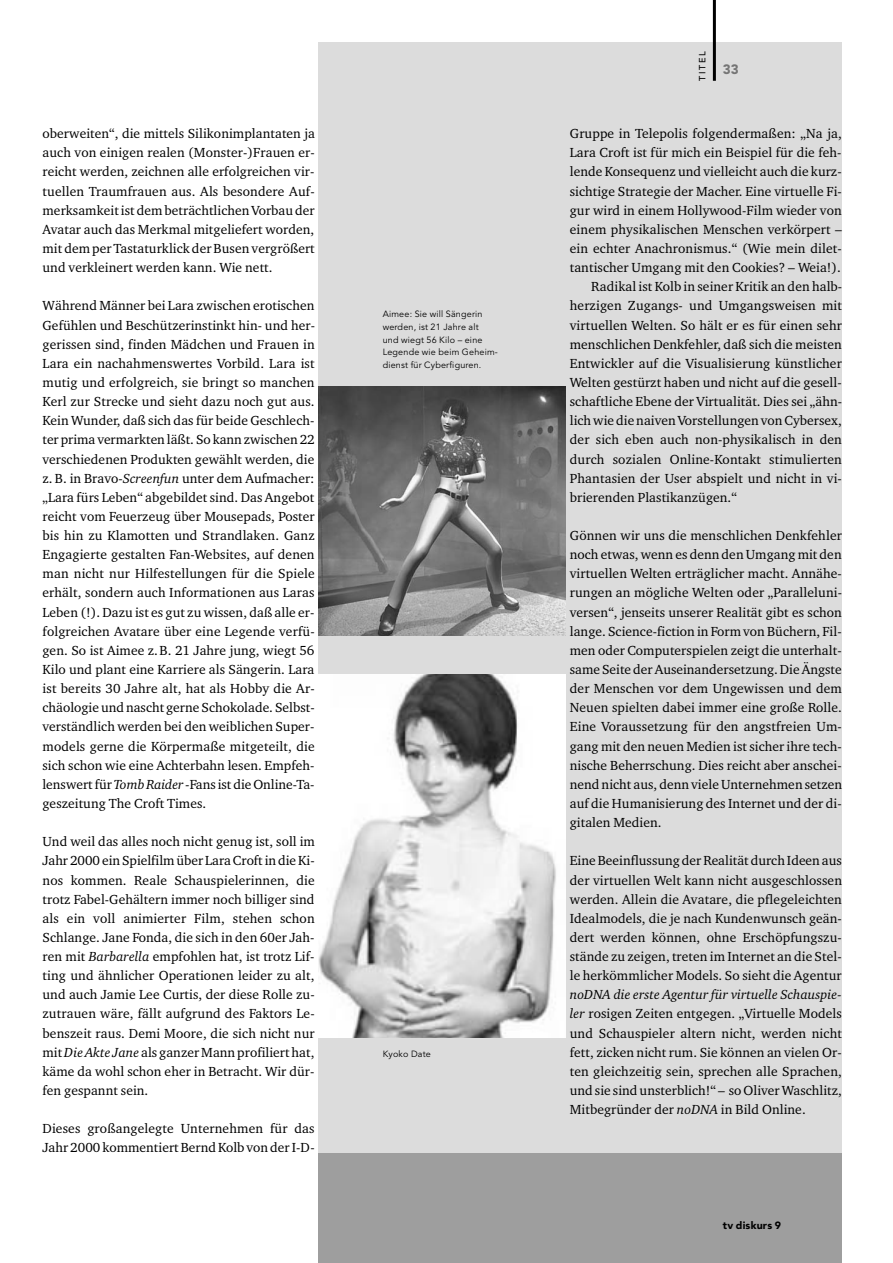
<style>
.page{position:relative;width:893px;height:1263px;background:#fff}
.page>*{position:absolute;margin:0;border:0;box-sizing:border-box;transform-origin:0 0}
.t1{font:13.5px/19.2px "Charter BT";letter-spacing:.005em;color:#000;text-align:justify}
.t2{font:900 13.5px "Avenir";color:#757575}
.t3{font:900 10.5px "Avenir";letter-spacing:.02em;color:#000}
.t4{font:9px/12.8px "Avenir";letter-spacing:.02em;color:#000}
.t5{font:500 9px "Avenir";letter-spacing:.165em;color:#000}
.s1{font-style:italic}
</style>
<div class="page">
<div style="left:319px;top:119px;width:523px;height:1144px;background:#9e9e9e"></div>
<div style="left:319px;top:43px;width:523px;height:1110px;background:#dcdcdc"></div>
<hr style="left:713px;top:0;width:3px;height:81px;background:#000">
<img style="left:319px;top:387px;width:247px;height:249px">
<img style="left:319px;top:674px;width:247px;height:363px">
<p class="t1" style="left:43px;top:125px;width:274px">oberweiten“, die mittels Silikonimplantaten ja auch von einigen realen (Monster-)Frauen er&shy;reicht werden, zeichnen alle erfolgreichen vir&shy;tuellen Traumfrauen aus. Als besondere Auf&shy;merksamkeit ist dem beträchtlichen Vorbau der Avatar auch das Merkmal mitgeliefert worden, mit dem per Tastaturklick der Busen vergrößert und verkleinert werden kann. Wie nett.</p>
<p class="t1" style="left:43px;top:297px;width:274px">Während Männer bei Lara zwischen erotischen Gefühlen und Beschützerinstinkt hin- und her&shy;gerissen sind, finden Mädchen und Frauen in Lara ein nachahmenswertes Vorbild. Lara ist mutig und erfolgreich, sie bringt so manchen Kerl zur Strecke und sieht dazu noch gut aus.<br>Kein Wunder, daß sich das für beide Geschlech&shy;ter prima vermarkten läßt. So kann zwischen 22 verschiedenen Produkten gewählt werden, die z. B. in Bravo-<span class="s1">Screenfun</span> unter dem Aufmacher: „Lara fürs Leben“ abgebildet sind. Das Angebot reicht vom Feuerzeug über Mousepads, Poster bis hin zu Klamotten und Strandlaken. Ganz Engagierte gestalten Fan-Websites, auf denen man nicht nur Hilfestellungen für die Spiele erhält, sondern auch Informationen aus Laras Leben (!). Dazu ist es gut zu wissen, daß alle er&shy;folgreichen Avatare über eine Legende verfü&shy;gen. So ist Aimee z.B. 21 Jahre jung, wiegt 56<br>Kilo und plant eine Karriere als Sängerin. Lara ist bereits 30 Jahre alt, hat als Hobby die Ar&shy;chäologie und nascht gerne Schokolade. Selbst&shy;verständlich werden bei den weiblichen Super&shy;models gerne die Körpermaße mitgeteilt, die sich schon wie eine Achterbahn lesen. Empfeh&shy;lenswert für <span class="s1">Tomb Raider -</span>Fans ist die Online-Ta&shy;geszeitung The Croft Times.</p>
<p class="t1" style="left:43px;top:833px;width:274px">Und weil das alles noch nicht genug ist, soll im Jahr 2000 ein Spielfilm über Lara Croft in die Ki&shy;nos kommen. Reale Schauspielerinnen, die trotz Fabel-Gehältern immer noch billiger sind als ein voll animierter Film, stehen schon Schlange. Jane Fonda, die sich in den 60er Jah&shy;ren mit <span class="s1">Barbarella</span> empfohlen hat, ist trotz Lif&shy;ting und ähnlicher Operationen leider zu alt, und auch Jamie Lee Curtis, der diese Rolle zu&shy;zutrauen wäre, fällt aufgrund des Faktors Le&shy;benszeit raus. Demi Moore, die sich nicht nur mit <span class="s1">Die Akte Jane</span> als ganzer Mann profiliert hat, käme da wohl schon eher in Betracht. Wir dür&shy;fen gespannt sein.</p>
<p class="t1" style="left:43px;top:1120px;width:274px">Dieses großangelegte Unternehmen für das<br>Jahr 2000 kommentiert Bernd Kolb von der I-D-</p>
<p class="t4" style="left:383px;top:308px;width:117px">Aimee: Sie will Sängerin werden, ist 21 Jahre alt<br>und wiegt 56 Kilo – eine<br>Legende wie beim Geheim&shy;dienst für Cyberfiguren.</p>
<p class="t4" style="left:383px;top:1048px;width:50px">Kyoko Date</p>
<p class="t5" style="left:699px;top:81px;width:31px;rotate:-90deg">TITEL</p>
<p class="t2" style="left:723px;top:64px;width:17px">33</p>
<p class="t1" style="left:570px;top:125px;width:274px">Gruppe in Telepolis folgendermaßen: „Na ja,</p>
<p class="t1" style="left:570px;top:144px;width:273px">Lara Croft ist für mich ein Beispiel für die feh-</p>
<p class="t1" style="left:570px;top:163px;width:273px">lende Konsequenz und vielleicht auch die kurz-</p>
<p class="t1" style="left:570px;top:182px;width:274px">sichtige Strategie der Macher. Eine virtuelle Fi-</p>
<p class="t1" style="left:570px;top:202px;width:273px">gur wird in einem Hollywood-Film wieder von</p>
<p class="t1" style="left:570px;top:221px;width:274px">einem physikalischen Menschen verkörpert –</p>
<p class="t1" style="left:570px;top:240px;width:274px">ein echter Anachronismus.“ (Wie mein dilet-</p>
<p class="t1" style="left:570px;top:259px;width:273px">tantischer Umgang mit den Cookies? – Weia!).</p>
<p class="t1" style="left:591px;top:278px;width:253px">Radikal ist Kolb in seiner Kritik an den halb-</p>
<p class="t1" style="left:570px;top:297px;width:274px">herzigen Zugangs- und Umgangsweisen mit</p>
<p class="t1" style="left:570px;top:316px;width:274px">virtuellen Welten. So hält er es für einen sehr</p>
<p class="t1" style="left:570px;top:336px;width:273px">menschlichen Denkfehler, daß sich die meisten</p>
<p class="t1" style="left:570px;top:355px;width:274px">Entwickler auf die Visualisierung künstlicher</p>
<p class="t1" style="left:570px;top:374px;width:273px">Welten gestürzt haben und nicht auf die gesell-</p>
<p class="t1" style="left:570px;top:393px;width:274px">schaftliche Ebene der Virtualität. Dies sei „ähn-</p>
<p class="t1" style="left:570px;top:412px;width:274px">lich wie die naiven Vorstellungen von Cybersex,</p>
<p class="t1" style="left:570px;top:431px;width:274px">der sich eben auch non-physikalisch in den</p>
<p class="t1" style="left:570px;top:450px;width:274px">durch sozialen Online-Kontakt stimulierten</p>
<p class="t1" style="left:570px;top:470px;width:274px">Phantasien der User abspielt und nicht in vi-</p>
<p class="t1" style="left:570px;top:489px;width:169px">brierenden Plastikanzügen.“</p>
<p class="t1" style="left:570px;top:527px;width:274px">Gönnen wir uns die menschlichen Denkfehler noch etwas, wenn es denn den Umgang mit den virtuellen Welten erträglicher macht. Annähe&shy;rungen an mögliche Welten oder „Paralleluni&shy;versen“, jenseits unserer Realität gibt es schon lange. Science-fiction in Form von Büchern, Fil&shy;men oder Computerspielen zeigt die unterhalt&shy;same Seite der Auseinandersetzung. Die Ängste der Menschen vor dem Ungewissen und dem Neuen spielten dabei immer eine große Rolle.<br>Eine Voraussetzung für den angstfreien Um&shy;gang mit den neuen Medien ist sicher ihre tech&shy;nische Beherrschung. Dies reicht aber anschei&shy;nend nicht aus, denn viele Unternehmen setzen auf die Humanisierung des Internet und der di&shy;gitalen Medien.</p>
<p class="t1" style="left:570px;top:852px;width:274px">Eine Beeinflussung der Realität durch Ideen aus der virtuellen Welt kann nicht ausgeschlossen werden. Allein die Avatare, die pflegeleichten Idealmodels, die je nach Kundenwunsch geän&shy;dert werden können, ohne Erschöpfungszu&shy;stände zu zeigen, treten im Internet an die Stel&shy;le herkömmlicher Models. So sieht die Agentur</p>
<p class="t1" style="left:570px;top:986px;width:274px"><span class="s1">noDNA die erste Agentur für virtuelle Schauspie&shy;ler</span> rosigen Zeiten entgegen. „Virtuelle Models und Schauspieler altern nicht, werden nicht fett, zicken nicht rum. Sie können an vielen Or&shy;ten gleichzeitig sein, sprechen alle Sprachen, und sie sind unsterblich!“ – so Oliver Waschlitz, Mitbegründer der <span class="s1">noDNA</span> in Bild Online.</p>
<p class="t3" style="left:723px;top:1221px;width:60px">tv diskurs 9</p>
</div>
